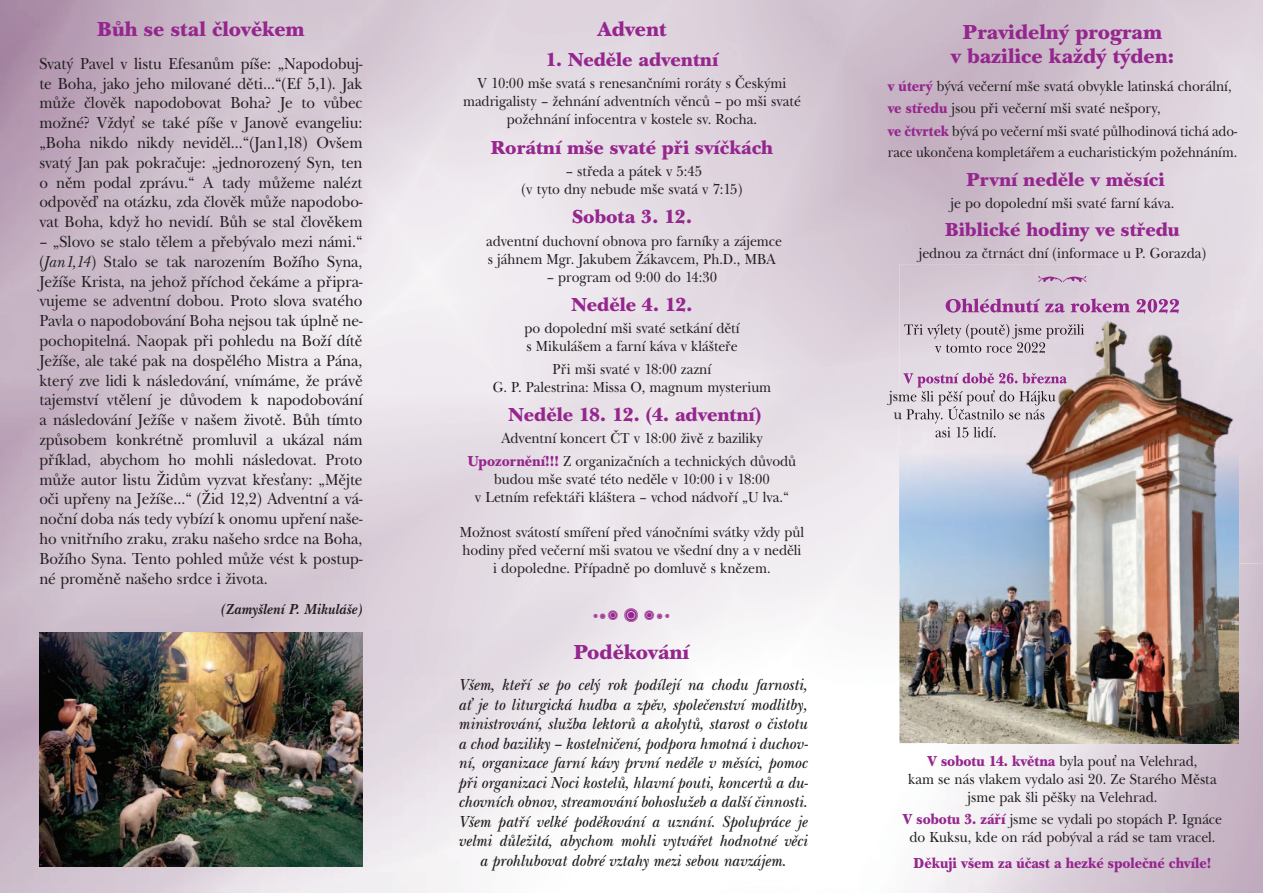
<style>
.page{position:relative;width:1263px;height:893px;background:#fff}
.page>*{position:absolute;margin:0;border:0;box-sizing:border-box;transform-origin:0 0}
.t1{font:900 21px/24px "New Baskervil Itc TOT";color:#95268e;text-align:center}
.t2{font:900 19.5px "New Baskervil Itc TOT";color:#95268e}
.t3{font:16.5px/19.8px "New Baskervilltc TOT Rom";color:#231f20;text-align:justify;scale:.92 1}
.t4{font:16.5px/19.5px "New Baskervil Itc TOT Sem Bol Ita";color:#231f20;text-align:center;scale:.92 1}
.t5{font:15px/18px "New Baskervilltc TOT Rom";color:#231f20;text-align:center;scale:.92 1}
.t6{font:900 15px "New Baskervil Itc TOT";color:#95268e;scale:.92 1}
.t7{font:italic 700 15px "New Baskervil Itc TOT";color:#231f20;scale:.92 1}
.t8{font:5.85px "Botan";color:#95268e}
.s1{font-family:"New Baskervil Itc TOT";font-style:italic}
.s2{font-family:"New Baskervil Itc TOT";font-weight:900;color:#95268e}
.s3{font-size:7.8px}
.s4{font-size:13.65px}
.s5{font-size:19.5px}
</style>
<div class="page">
<img style="left:0;top:315px;width:947px;height:578px">
<img style="left:1211px;top:264px;width:52px;height:629px">
<img style="left:947px;top:743px;width:264px;height:150px">
<img style="left:887px;top:390px;width:12px;height:15px">
<img style="left:894px;top:406px;width:5px;height:17px">
<img style="left:899px;top:563px;width:48px;height:180px">
<img style="left:947px;top:563px;width:291px;height:180px">
<img style="left:899px;top:264px;width:312px;height:182px">
<img style="left:946px;top:298px;width:233px;height:15px">
<img style="left:904px;top:324px;width:180px;height:15px">
<img style="left:935px;top:342px;width:110px;height:11px">
<img style="left:903px;top:373px;width:164px;height:15px">
<img style="left:899px;top:390px;width:157px;height:15px">
<img style="left:899px;top:406px;width:146px;height:17px">
<img style="left:935px;top:427px;width:60px;height:11px">
<img style="left:899px;top:446px;width:339px;height:117px">
<img style="left:39px;top:632px;width:323px;height:234px">
<svg style="left:1038px;top:276px;width:48px;height:6px"></svg>
<h1 class="t1" style="left:97px;top:18px;width:209px">Bůh se stal člověkem</h1>
<p class="t3" style="left:39px;top:54px;width:353px">Svatý Pavel v listu Efesanům píše: „Napodobuj&shy;te Boha, jako jeho milované děti...“(Ef 5,1). Jak může člověk napodobovat Boha? Je to vůbec možné? Vždyť se také píše v Janově evangeliu: „Boha nikdo nikdy neviděl...“(Jan1,18) Ovšem svatý Jan pak pokračuje: „jednorozený Syn, ten o něm podal zprávu.“ A tady můžeme nalézt odpověď na otázku, zda člověk může napodobo&shy;vat Boha, když ho nevidí. Bůh se stal člověkem</p>
<p class="t3" style="left:39px;top:232px;width:353px">– „Slovo se stalo tělem a přebývalo mezi námi.“ (<span class="s1">Jan1,14</span>) Stalo se tak narozením Božího Syna, Ježíše Krista, na jehož příchod čekáme a připra&shy;vujeme se adventní dobou. Proto slova svatého Pavla o napodobování Boha nejsou tak úplně ne&shy;pochopitelná. Naopak při pohledu na Boží dítě Ježíše, ale také pak na dospělého Mistra a Pána, který zve lidi k následování, vnímáme, že právě tajemství vtělení je důvodem k napodobování a následování Ježíše v našem životě. Bůh tímto způsobem konkrétně promluvil a ukázal nám příklad, abychom ho mohli následovat. Proto může autor listu Židům vyzvat křesťany: „Mějte oči upřeny na Ježíše...“ (Žid 12,2) Adventní a vá&shy;noční doba nás tedy vybízí k onomu upření naše&shy;ho vnitřního zraku, zraku našeho srdce na Boha, Božího Syna. Tento pohled může vést k postup&shy;né proměně našeho srdce i života.</p>
<p class="t7" style="left:221px;top:601px;width:155px">(Zamyšlení P. Mikuláše)</p>
<h1 class="t1" style="left:597px;top:18px;width:71px">Advent</h1>
<h2 class="t2" style="left:546px;top:48px;width:174px">1. Neděle adventní</h2>
<p class="t5" style="left:463px;top:74px;width:369px">V 10:00 mše svatá s renesančními roráty s Českými madrigalisty – žehnání adventních věnců – po mši svaté požehnání infocentra v kostele sv. Rocha.</p>
<h2 class="t2" style="left:491px;top:136px;width:283px">Rorátní mše svaté při svíčkách</h2>
<p class="t5" style="left:522px;top:162px;width:241px">– středa a pátek v 5:45<br>(v tyto dny nebude mše svatá v 7:15)</p>
<h2 class="t2" style="left:572px;top:205px;width:121px">Sobota 3. 12.</h2>
<p class="t5" style="left:486px;top:232px;width:323px;text-align:left">adventní duchovní obnova pro farníky a zájemce s jáhnem Mgr. Jakubem Žákavcem, Ph.D., MBA</p>
<p class="t5" style="left:547px;top:268px;width:187px">– program od 9:00 do 14:30</p>
<h2 class="t2" style="left:571px;top:293px;width:123px">Neděle 4. 12.</h2>
<p class="t5" style="left:524px;top:320px;width:235px;text-align:left">po dopolední mši svaté setkání dětí s Mikulášem a farní káva v klášteře</p>
<p class="t5" style="left:493px;top:360px;width:304px">Při mši svaté v 18:00 zazní<br>G. P. Palestrina: Missa O, magnum mysterium</p>
<h2 class="t2" style="left:508px;top:403px;width:254px">Neděle 18. 12. (4. adventní)</h2>
<p class="t5" style="left:468px;top:428px;width:358px;line-height:22.2px">Adventní koncert ČT v 18:00 živě z baziliky<br><span class="s2">Upozornění!!!</span> Z organizačních a technických důvodů</p>
<p class="t5" style="left:475px;top:470px;width:343px">budou mše svaté této neděle v 10:00 i v 18:00<br>v Letním refektáři kláštera – vchod nádvoří „U lva.“</p>
<p class="t5" style="left:460px;top:523px;width:376px">Možnost svátostí smíření před vánočními svátky vždy půl hodiny před večerní mši svatou ve všední dny a v neděli i dopoledne. Případně po domluvě s knězem.</p>
<p class="t8" style="left:593px;top:613px;width:78px">L <span class="s3">L</span><span class="s4">L</span><span class="s5">L</span><span class="s4">L</span><span class="s3">L</span>L</p>
<h1 class="t1" style="left:574px;top:641px;width:117px">Poděkování</h1>
<p class="t4" style="left:459px;top:676px;width:381px">Všem, kteří se po celý rok podílejí na chodu farnosti, ať je to liturgická hudba a zpěv, společenství modlitby, ministrování, služba lektorů a akolytů, starost o čistotu a chod baziliky – kostelničení, podpora hmotná i duchov&shy;ní, organizace farní kávy první neděle v měsíci, pomoc při organizaci Noci kostelů, hlavní pouti, koncertů a du&shy;chovních obnov, streamování bohoslužeb a další činnosti.<br>Všem patří velké poděkování a uznání. Spolupráce je velmi důležitá, abychom mohli vytvářet hodnotné věci a prohlubovat dobré vztahy mezi sebou navzájem.</p>
<h1 class="t1" style="left:951px;top:21px;width:225px">Pravidelný program<br>v bazilice každý týden:</h1>
<p class="t5" style="left:888px;top:75px;width:381px;line-height:21.9px;text-align:left"><span class="s2">v úterý</span> bývá večerní mše svatá obvykle latinská chorální, <span class="s2">ve středu</span> jsou při večerní mši svaté nešpory,<br><span class="s2">ve čtvrtek</span> bývá po večerní mši svaté půlhodinová tichá ado&shy;race ukončena kompletářem a eucharistickým požehnáním.</p>
<h2 class="t2" style="left:966px;top:168px;width:200px">První neděle v měsíci</h2>
<p class="t5" style="left:950px;top:195px;width:245px">je po dopolední mši svaté farní káva.</p>
<h2 class="t2" style="left:945px;top:218px;width:236px">Biblické hodiny ve středu</h2>
<p class="t5" style="left:919px;top:245px;width:314px">jednou za čtrnáct dní (informace u P. Gorazda)</p>
<p class="t5" style="left:908px;top:752px;width:337px"><span class="s2">V sobotu 14. května</span> byla pouť na Velehrad,<br>kam se nás vlakem vydalo asi 20. Ze Starého Města jsme pak šli pěšky na Velehrad.</p>
<p class="t5" style="left:903px;top:810px;width:348px"><span class="s2">V sobotu 3. září</span> jsme se vydali po stopách P. Ignáce do Kuksu, kde on rád pobýval a rád se tam vracel.</p>
<p class="t6" style="left:914px;top:854px;width:325px">Děkuji všem za účast a hezké společné chvíle!</p>
</div>
